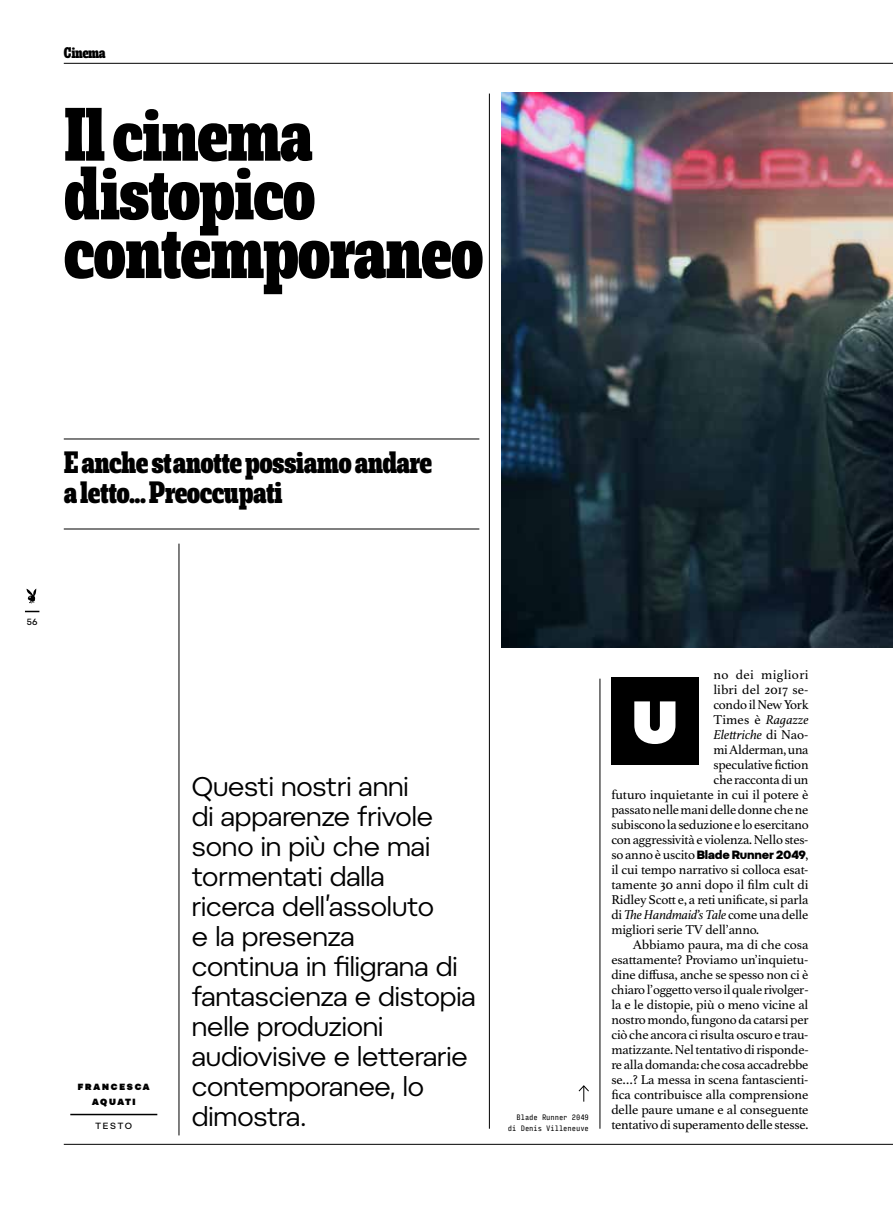
<style>
.page{position:relative;width:893px;height:1212px;background:#fff}
.page>*{position:absolute;margin:0;border:0;box-sizing:border-box;transform-origin:0 0}
.t1{font:900 extra-condensed 73.35px/58.7px "Rude Slab";letter-spacing:-.02em;color:#000}
.t2{font:60px "Pepi Ultra";color:#fff}
.t3{font:900 extra-condensed 30px/30px "Rude Slab";letter-spacing:-.02em;color:#000}
.t4{font:27px/30px "Pepi";letter-spacing:-.03em;color:#000}
.t5{font:900 extra-condensed 15px "Rude Slab";letter-spacing:-.03em;color:#000}
.t6{font:13.5px/15px "Athelas PE";letter-spacing:-.02em;color:#000;text-align:justify}
.t7{font:800 12px "Pepi";letter-spacing:-.015em;color:#000}
.t8{font:9px/15px "Pepi Ultra";letter-spacing:.2em;color:#000;text-align:center}
.t9{font:500 9px "Pepi";letter-spacing:.185em;color:#000}
.t10{font:7.5px/10.5px "Input Mono Compressed";letter-spacing:-.01em;color:#000;text-align:right;scale:1.09 1}
.s1{font-style:italic}
.s2{font-family:"Athelas PE";font-weight:400;font-size:13.5px}
</style>
<div class="page">
<svg style="left:27px;top:589px;width:9px;height:14px"></svg>
<svg style="left:25px;top:611px;width:14px;height:1px"></svg>
<hr style="left:64px;top:63px;width:829px;height:1px;background:#000">
<hr style="left:64px;top:1144px;width:829px;height:1px;background:#000">
<hr style="left:64px;top:439px;width:415px;height:1px;background:#000">
<hr style="left:64px;top:529px;width:415px;height:1px;background:#000">
<hr style="left:179px;top:544px;width:1px;height:591px;background:#000">
<hr style="left:489px;top:94px;width:1px;height:1035px;background:#000">
<hr style="left:600px;top:679px;width:1px;height:450px;background:#000">
<div style="left:611px;top:678px;width:87px;height:87px;background:#000"></div>
<img style="left:502px;top:93px;width:391px;height:555px">
<svg style="left:578px;top:1085px;width:11px;height:16px"></svg>
<hr style="left:70px;top:1114px;width:87px;height:1px;background:#000">
<p class="t5" style="left:64px;top:43px;width:43px">Cinema</p>
<h1 class="t1" style="left:64px;top:104px;width:421px">Il cinema distopico contemporaneo</h1>
<h3 class="t3" style="left:64px;top:446px;width:370px">E anche stanotte possiamo andare a letto... Preoccupati</h3>
<p class="t9" style="left:27px;top:617px;width:13px">56</p>
<p class="t8" style="left:78px;top:1079px;width:73px">FRANCESCA<br>AQUATI</p>
<p class="t9" style="left:95px;top:1121px;width:38px">TESTO</p>
<h3 class="t4" style="left:192px;top:771px;width:286px">Questi nostri anni<br>di apparenze frivole sono in più che mai tormentati dalla<br>ricerca dell’assoluto<br>e la presenza<br>continua in filigrana di fantascienza e distopia nelle produzioni audiovisive e letterarie contemporanee, lo dimostra.</h3>
<p class="t10" style="left:508px;top:1112px;width:76px">Blade Runner 2049 di Denis Villeneuve</p>
<p class="t6" style="left:611px;top:666px;width:199px;text-align:right">no dei migliori<br>libri del 2017 se-<br>condo il New York<br>Times è <span class="s1">Ragazze<br>Elettriche</span> di Nao-<br>mi Alderman, una<br>speculative fiction<br>che racconta di un<br>futuro inquietante in cui il potere è passato nelle mani delle donne che ne subiscono la seduzione e lo esercitano con aggressività e violenza. Nello stes-</p>
<p class="t7" style="left:611px;top:847px;width:199px"><span class="s2">so anno è uscito</span> Blade Runner 2049<span class="s2">,</span></p>
<p class="t6" style="left:611px;top:861px;width:199px">il cui tempo narrativo si colloca esat&shy;tamente 30 anni dopo il film cult di Ridley Scott e, a reti unificate, si parla di <span class="s1">The Handmaid’s Tale</span> come una delle migliori serie TV dell’anno.</p>
<p class="t6" style="left:611px;top:936px;width:199px;text-indent:21px">Abbiamo paura, ma di che cosa esattamente? Proviamo un’inquietu&shy;dine diffusa, anche se spesso non ci è chiaro l’oggetto verso il quale rivolger&shy;la e le distopie, più o meno vicine al nostro mondo, fungono da catarsi per ciò che ancora ci risulta oscuro e trau&shy;matizzante. Nel tentativo di risponde&shy;re alla domanda: che cosa accadrebbe se…? La messa in scena fantascienti&shy;fica contribuisce alla comprensione delle paure umane e al conseguente tentativo di superamento delle stesse.</p>
<h2 class="t2" style="left:632px;top:685px;width:47px">U</h2>
</div>
